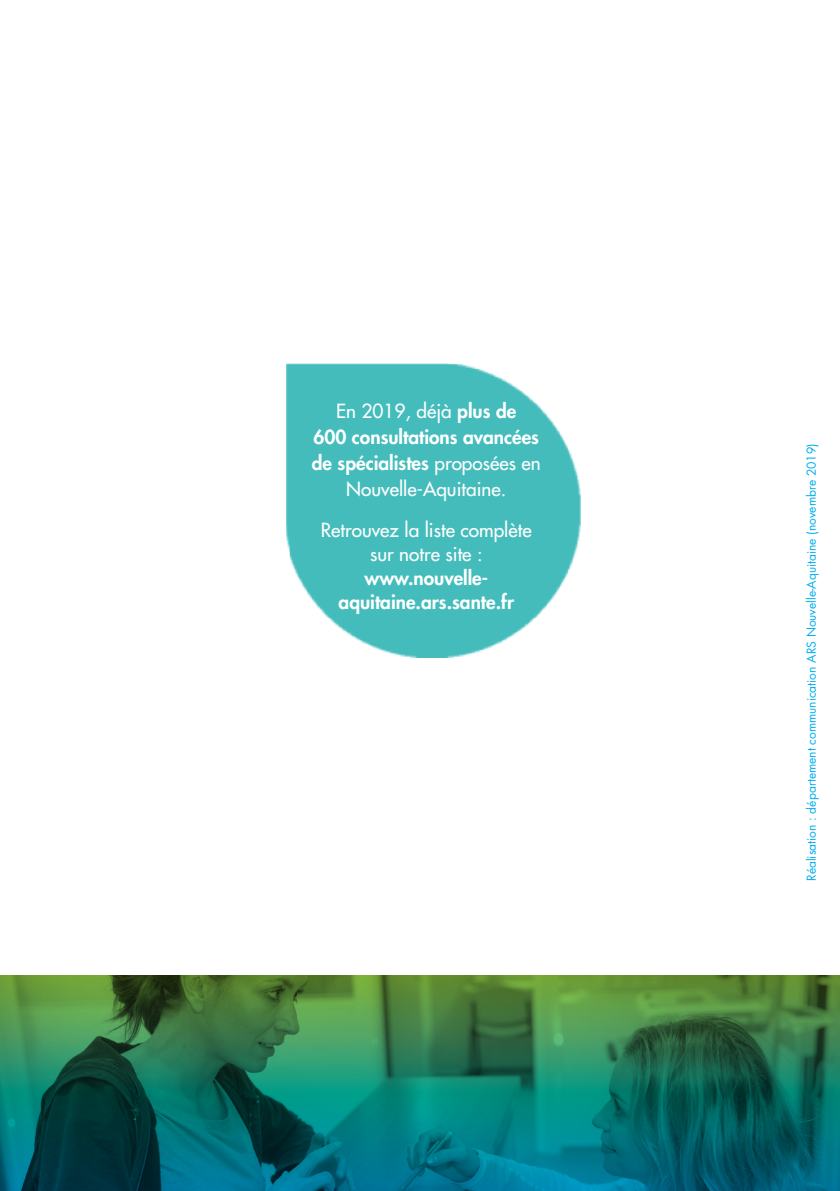
<style>
.page{position:relative;width:840px;height:1191px;background:#fff}
.page>*{position:absolute;margin:0;border:0;box-sizing:border-box;transform-origin:0 0}
.t1{font:800 19px/26px "Futura Std";color:#fff;text-align:center}
.t2{font:500 19px/24px "Futura Std";color:#fff;text-align:center}
.t3{font:12px "Futura Std";color:#00aeef}
.s1{font-weight:500}
</style>
<div class="page">
<svg style="left:0;top:976px;width:839px;height:215px;background:#1f725b"></svg>
<img style="left:286px;top:364px;width:294px;height:294px">
<p class="t1" style="left:312px;top:398px;width:230px"><span class="s1">En 2019, déjà</span> plus de<br>600 consultations avancées de spécialistes <span class="s1">proposées en<br>Nouvelle-Aquitaine.</span></p>
<p class="t2" style="left:321px;top:518px;width:212px">Retrouvez la liste complète sur notre site :</p>
<p class="t1" style="left:364px;top:565px;width:125px">www.nouvelle-</p>
<p class="t1" style="left:338px;top:589px;width:177px">aquitaine.ars.sante.fr</p>
<p class="t3" style="left:803px;top:881px;width:439px;rotate:-90deg">Réalisation : département communication ARS Nouvelle-Aquitaine (novembre 2019)</p>
</div>
